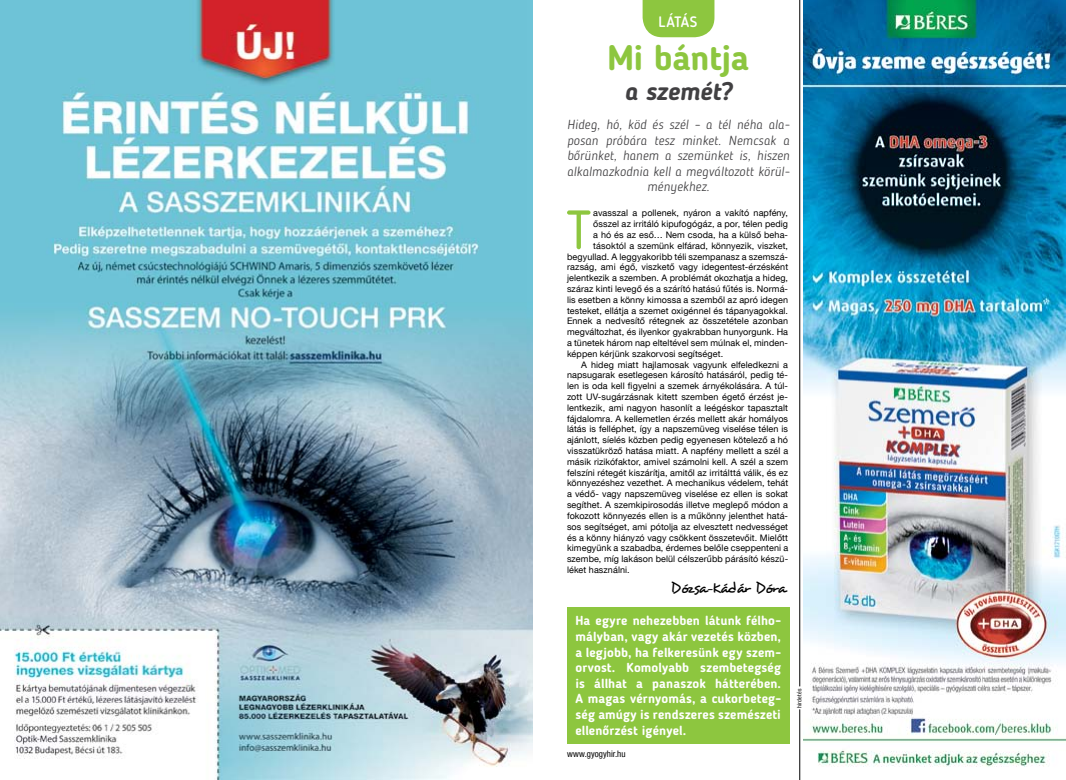
<style>
.page{position:relative;width:1066px;height:780px;background:#fff}
.page>*{position:absolute;margin:0;border:0;box-sizing:border-box;transform-origin:0 0}
.t1{font:54.3px "Blogger Sans";color:#8dc63f}
.t2{font:700 35px "Blogger Sans";color:#8dc63f}
.t3{font:italic 700 25px "Blogger Sans";color:#414042}
.t4{font:15px "Desyrel";letter-spacing:-.07em;color:#000}
.t5{font:500 15px "Blogger Sans";letter-spacing:-.01em;color:#fff}
.t6{font:700 13px/15.6px "Blogger Sans";letter-spacing:.01em;color:#fff;text-align:justify}
.t7{font:italic 300 13px/15.6px "Blogger Sans";letter-spacing:.01em;color:#414042;text-align:center}
.t8{font:9px "Helvetica Neue LT Com";letter-spacing:.01em;color:#000}
.t9{font:condensed 9px "Helvetica Neue LT Com";letter-spacing:.01em;color:#000}
.t10{font:condensed 6px "Helvetica Neue LT Com";letter-spacing:.02em;color:#000}
</style>
<div class="page">
<img style="left:0;top:0;width:533px;height:780px">
<img style="left:804px;top:0;width:262px;height:767px">
<div style="left:643px;top:0;width:71px;height:37px;background:#8dc63f"></div>
<hr style="left:799px;top:0;width:1px;height:686px;background:#000">
<hr style="left:799px;top:709px;width:1px;height:71px;background:#000">
<div style="left:567px;top:607px;width:222px;height:136px;background:#8dc63f"></div>
<h3 class="t5" style="left:659px;top:13px;width:40px">látás</h3>
<h2 class="t2" style="left:607px;top:36px;width:143px">Mi bántja</h2>
<h3 class="t3" style="left:625px;top:76px;width:109px">a szemét?</h3>
<h3 class="t7" style="left:567px;top:117px;width:224px">Hideg, hó, köd és szél – a tél néha ala&shy;posan próbára tesz minket. Nemcsak a bőrünket, hanem a szemünket is, hiszen alkalmazkodnia kell a megváltozott körül&shy;ményekhez.</h3>
<h1 class="t1" style="left:566px;top:197px;width:28px">T</h1>
<p class="t8" style="left:593px;top:207px;width:196px">avasszal a pollenek, nyáron a vakító napfény,</p>
<p class="t8" style="left:593px;top:218px;width:196px">ősszel az irritáló kipufogógáz, a por, télen pedig</p>
<p class="t8" style="left:593px;top:229px;width:196px">a hó és az eső… Nem csoda, ha a külső beha-</p>
<p class="t8" style="left:593px;top:240px;width:196px">tásoktól a szemünk elfárad, könnyezik, viszket,</p>
<p class="t8" style="left:567px;top:251px;width:223px">begyullad. A leggyakoribb téli szempanasz a szemszá-</p>
<p class="t8" style="left:567px;top:261px;width:223px">razság, ami égő, viszkető vagy idegentest-érzésként</p>
<p class="t8" style="left:567px;top:272px;width:223px">jelentkezik a szemben. A problémát okozhatja a hideg,</p>
<p class="t8" style="left:567px;top:283px;width:223px">száraz kinti levegő és a szárító hatású fűtés is. Normá-</p>
<p class="t8" style="left:567px;top:294px;width:223px">lis esetben a könny kimossa a szemből az apró idegen</p>
<p class="t8" style="left:567px;top:305px;width:223px">testeket, ellátja a szemet oxigénnel és tápanyagokkal.</p>
<p class="t8" style="left:567px;top:315px;width:223px">Ennek a nedvesítő rétegnek az összetétele azonban</p>
<p class="t8" style="left:567px;top:326px;width:223px">megváltozhat, és ilyenkor gyakrabban hunyorgunk. Ha</p>
<p class="t8" style="left:567px;top:337px;width:223px">a tünetek három nap elteltével sem múlnak el, minden-</p>
<p class="t8" style="left:567px;top:348px;width:158px">képpen kérjünk szakorvosi segítséget.</p>
<p class="t8" style="left:581px;top:359px;width:208px">A hideg miatt hajlamosak vagyunk elfeledkezni a</p>
<p class="t8" style="left:567px;top:369px;width:223px">napsugarak esetlegesen károsító hatásáról, pedig té-</p>
<p class="t8" style="left:567px;top:380px;width:223px">len is oda kell figyelni a szemek árnyékolására. A túl-</p>
<p class="t8" style="left:567px;top:391px;width:223px">zott UV-sugárzásnak kitett szemben égető érzést je-</p>
<p class="t8" style="left:567px;top:402px;width:223px">lentkezik, ami nagyon hasonlít a leégéskor tapasztalt</p>
<p class="t8" style="left:567px;top:413px;width:223px">fájdalomra. A kellemetlen érzés mellett akár homályos</p>
<p class="t8" style="left:567px;top:423px;width:223px">látás is felléphet, így a napszemüveg viselése télen is</p>
<p class="t8" style="left:567px;top:434px;width:223px">ajánlott, síelés közben pedig egyenesen kötelező a hó</p>
<p class="t8" style="left:567px;top:445px;width:223px">visszatükröző hatása miatt. A napfény mellett a szél a</p>
<p class="t8" style="left:567px;top:456px;width:223px">másik rizikófaktor, amivel számolni kell. A szél a szem</p>
<p class="t8" style="left:567px;top:467px;width:223px">felszíni rétegét kiszárítja, amitől az irritálttá válik, és ez</p>
<p class="t8" style="left:567px;top:477px;width:223px">könnyezéshez vezethet. A mechanikus védelem, tehát</p>
<p class="t8" style="left:567px;top:488px;width:223px">a védő- vagy napszemüveg viselése ez ellen is sokat</p>
<p class="t8" style="left:567px;top:499px;width:223px">segíthet. A szemkipirosodás illetve meglepő módon a</p>
<p class="t8" style="left:567px;top:510px;width:223px">fokozott könnyezés ellen is a műkönny jelenthet hatá-</p>
<p class="t8" style="left:567px;top:521px;width:223px">sos segítséget, ami pótolja az elvesztett nedvességet</p>
<p class="t8" style="left:567px;top:531px;width:223px">és a könny hiányzó vagy csökkent összetevőit. Mielőtt</p>
<p class="t8" style="left:567px;top:542px;width:223px">kimegyünk a szabadba, érdemes belőle cseppenteni a</p>
<p class="t8" style="left:567px;top:553px;width:223px">szembe, míg lakáson belül célszerűbb párásító készü-</p>
<p class="t8" style="left:567px;top:564px;width:64px">léket használni.</p>
<h3 class="t4" style="left:671px;top:578px;width:117px">Dózsa-Kádár Dóra</h3>
<p class="t6" style="left:575px;top:613px;width:207px">Ha egyre nehezebben látunk félho&shy;mályban, vagy akár vezetés közben, a legjobb, ha felkeresünk egy szem&shy;orvost. Komolyabb szembetegség is állhat a panaszok hátterében.<br>A magas vérnyomás, a cukorbeteg&shy;ség amúgy is rendszeres szemészeti ellenőrzést igényel.</p>
<p class="t9" style="left:567px;top:748px;width:60px">www.gyogyhir.hu</p>
<p class="t10" style="left:796px;top:707px;width:20px;rotate:-90deg">hirdetés</p>
</div>
